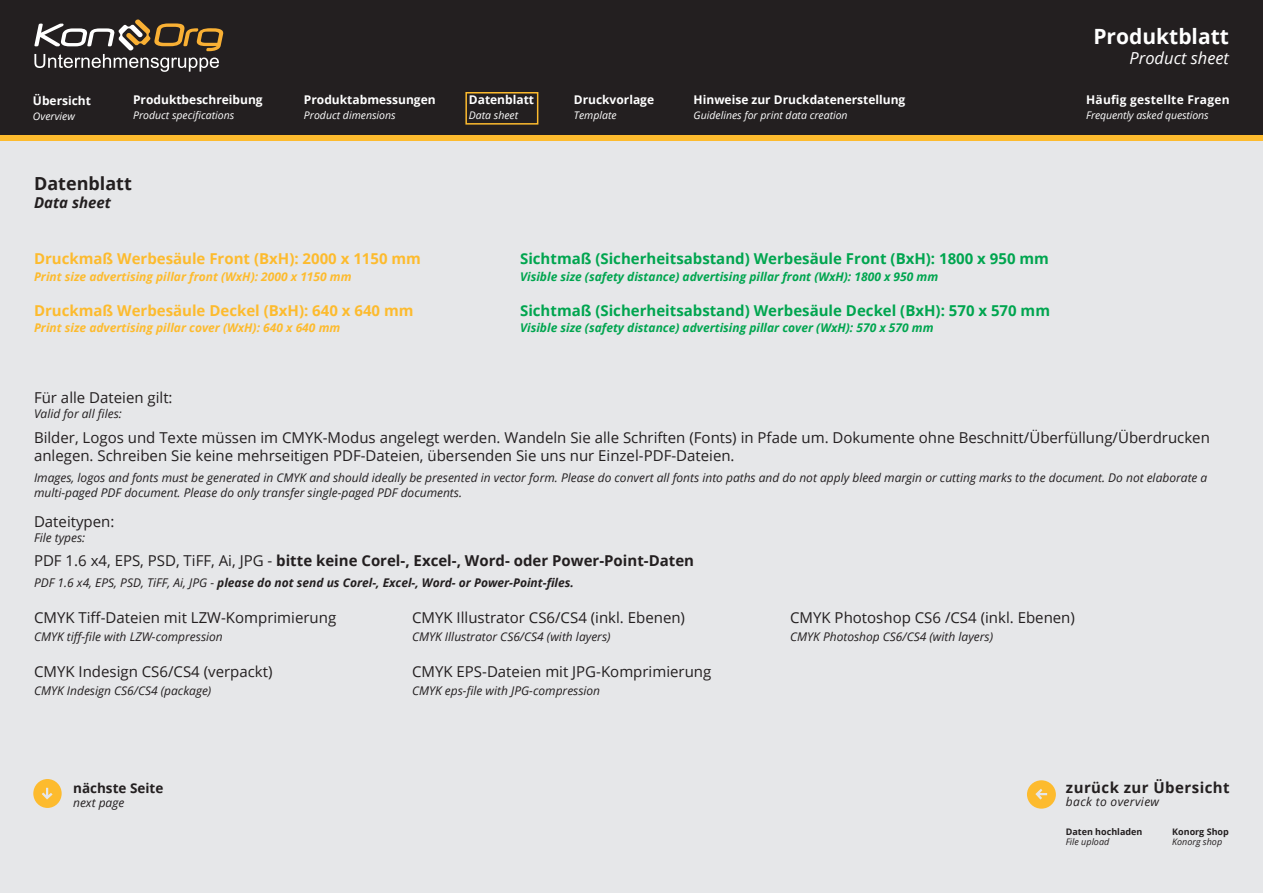
<style>
.page{position:relative;width:1263px;height:893px;background:#e6e7e9}
.page>*{position:absolute;margin:0;border:0;box-sizing:border-box;transform-origin:0 0}
.t1{font:700 21px "Open Sans";color:#fff}
.t2{font:700 18px "Open Sans";color:#231f20}
.t3{font:italic 16.5px "Open Sans";color:#fff}
.t4{font:15px/18px "Open Sans";color:#231f20}
.t5{font:700 15px "Open Sans";color:#00a54f}
.t6{font:700 15px "Open Sans";color:#fdbb2e}
.t7{font:700 15px "Open Sans";color:#231f20}
.t8{font:700 15px "Open Sans";letter-spacing:.03em;color:#231f20}
.t9{font:italic 700 15px "Open Sans";color:#231f20}
.t10{font:700 13.5px "Open Sans";color:#231f20}
.t11{font:italic 12px/15px "Open Sans";color:#231f20}
.t12{font:italic 700 12px "Open Sans";color:#00a54f}
.t13{font:700 12px "Open Sans";color:#fff}
.t14{font:italic 700 12px "Open Sans";color:#fdbb2e}
.t15{font:italic 700 12px "Open Sans";color:#231f20}
.t16{font:700 12px "Open Sans";letter-spacing:.02em;color:#fff}
.t17{font:italic 12px "Open Sans";letter-spacing:.03em;color:#231f20}
.t18{font:italic 10.5px "Open Sans";color:#fff}
.t19{font:700 9px "Open Sans";color:#231f20}
.t20{font:italic 9px "Open Sans";color:#231f20}
.s1{font-weight:400}
</style>
<div class="page">
<div style="left:0;top:0;width:1263px;height:140px;background:#231f20"></div>
<div style="left:0;top:135px;width:1263px;height:6px;background:#fdbb2e"></div>
<svg style="left:1027px;top:780px;width:29px;height:29px"></svg>
<svg style="left:34px;top:19px;width:190px;height:53px"></svg>
<div style="left:465px;top:92px;width:73px;height:33px;border:2px solid #fdbb2e"></div>
<svg style="left:33px;top:779px;width:29px;height:29px"></svg>
<h1 class="t1" style="left:1093px;top:22px;width:137px">Produktblatt</h1>
<h3 class="t3" style="left:1129px;top:47px;width:101px">Product sheet</h3>
<p class="t13" style="left:33px;top:92px;width:60px">Übersicht</p>
<p class="t18" style="left:33px;top:109px;width:43px">Overview</p>
<p class="t13" style="left:133px;top:91px;width:131px">Produktbeschreibung</p>
<p class="t18" style="left:133px;top:108px;width:103px">Product specifications</p>
<p class="t13" style="left:304px;top:91px;width:133px">Produktabmessungen</p>
<p class="t18" style="left:304px;top:108px;width:93px">Product dimensions</p>
<p class="t13" style="left:469px;top:91px;width:67px">Datenblatt</p>
<p class="t18" style="left:469px;top:108px;width:51px">Data sheet</p>
<p class="t13" style="left:574px;top:91px;width:82px">Druckvorlage</p>
<p class="t18" style="left:574px;top:108px;width:44px">Template</p>
<p class="t13" style="left:694px;top:91px;width:213px">Hinweise zur Druckdatenerstellung</p>
<p class="t18" style="left:694px;top:108px;width:156px">Guidelines for print data creation</p>
<p class="t16" style="left:1086px;top:91px;width:145px">Häufig gestellte Fragen</p>
<p class="t18" style="left:1086px;top:108px;width:124px">Frequently asked questions</p>
<p class="t2" style="left:34px;top:171px;width:99px">Datenblatt</p>
<p class="t9" style="left:34px;top:192px;width:79px">Data sheet</p>
<p class="t6" style="left:34px;top:248px;width:388px">Druckmaß Werbesäule Front (BxH): 2000 x 1150 mm</p>
<p class="t5" style="left:520px;top:248px;width:530px">Sichtmaß (Sicherheitsabstand) Werbesäule Front (BxH): 1800 x 950 mm</p>
<p class="t14" style="left:34px;top:268px;width:319px">Print size advertising pillar front (WxH): 2000 x 1150 mm</p>
<p class="t12" style="left:520px;top:268px;width:420px">Visible size (safety distance) advertising pillar front (WxH): 1800 x 950 mm</p>
<p class="t6" style="left:34px;top:299px;width:381px">Druckmaß Werbesäule Deckel (BxH): 640 x 640 mm</p>
<p class="t5" style="left:520px;top:299px;width:531px">Sichtmaß (Sicherheitsabstand) Werbesäule Deckel (BxH): 570 x 570 mm</p>
<p class="t14" style="left:34px;top:319px;width:308px">Print size advertising pillar cover (WxH): 640 x 640 mm</p>
<p class="t12" style="left:520px;top:319px;width:415px">Visible size (safety distance) advertising pillar cover (WxH): 570 x 570 mm</p>
<p class="t4" style="left:34px;top:388px;width:140px">Für alle Dateien gilt:</p>
<p class="t11" style="left:34px;top:405px;width:89px">Valid for all files:</p>
<p class="t4" style="left:34px;top:428px;width:1177px">Bilder, Logos und Texte müssen im CMYK-Modus angelegt werden. Wandeln Sie alle Schriften (Fonts) in Pfade um. Dokumente ohne Beschnitt/Überfüllung/Überdrucken anlegen. Schreiben Sie keine mehrseitigen PDF-Dateien, übersenden Sie uns nur Einzel-PDF-Dateien.</p>
<p class="t11" style="left:34px;top:470px;width:1175px">Images, logos and fonts must be generated in CMYK and should ideally be presented in vector form. Please do convert all fonts into paths and do not apply bleed margin or cutting marks to the document. Do not elaborate a multi-paged PDF document. Please do only transfer single-paged PDF documents.</p>
<p class="t4" style="left:34px;top:512px;width:82px">Dateitypen:</p>
<p class="t11" style="left:34px;top:530px;width:53px">File types:</p>
<p class="t7" style="left:34px;top:550px;width:661px"><span class="s1">PDF 1.6 x4, EPS, PSD, TiFF, Ai, JPG -</span> bitte keine Corel-, Excel-, Word- oder Power-Point-Daten</p>
<p class="t15" style="left:34px;top:574px;width:541px"><span class="s1">PDF 1.6 x4, EPS, PSD, TiFF, Ai, JPG -</span> please do not send us Corel-, Excel-, Word- or Power-Point-files.</p>
<p class="t4" style="left:34px;top:608px;width:304px">CMYK Tiff-Dateien mit LZW-Komprimierung</p>
<p class="t4" style="left:412px;top:608px;width:274px">CMYK Illustrator CS6/CS4 (inkl. Ebenen)</p>
<p class="t4" style="left:790px;top:608px;width:286px">CMYK Photoshop CS6 /CS4 (inkl. Ebenen)</p>
<p class="t11" style="left:34px;top:629px;width:190px">CMYK tiff-file with LZW-compression</p>
<p class="t11" style="left:412px;top:629px;width:200px">CMYK Illustrator CS6/CS4 (with layers)</p>
<p class="t11" style="left:790px;top:629px;width:205px">CMYK Photoshop CS6/CS4 (with layers)</p>
<p class="t4" style="left:34px;top:662px;width:240px">CMYK Indesign CS6/CS4 (verpackt)</p>
<p class="t4" style="left:412px;top:662px;width:301px">CMYK EPS-Dateien mit JPG-Komprimierung</p>
<p class="t11" style="left:34px;top:683px;width:179px">CMYK Indesign CS6/CS4 (package)</p>
<p class="t11" style="left:412px;top:683px;width:190px">CMYK eps-file with JPG-compression</p>
<p class="t10" style="left:73px;top:778px;width:92px">nächste Seite</p>
<p class="t11" style="left:73px;top:795px;width:53px">next page</p>
<p class="t8" style="left:1066px;top:777px;width:165px">zurück zur Übersicht</p>
<p class="t17" style="left:1066px;top:794px;width:95px">back to overview</p>
<p class="t19" style="left:1172px;top:825px;width:58px">Konorg Shop</p>
<p class="t20" style="left:1172px;top:836px;width:52px">Konorg shop</p>
<p class="t19" style="left:1066px;top:825px;width:78px">Daten hochladen</p>
<p class="t20" style="left:1066px;top:836px;width:45px">File upload</p>
</div>
